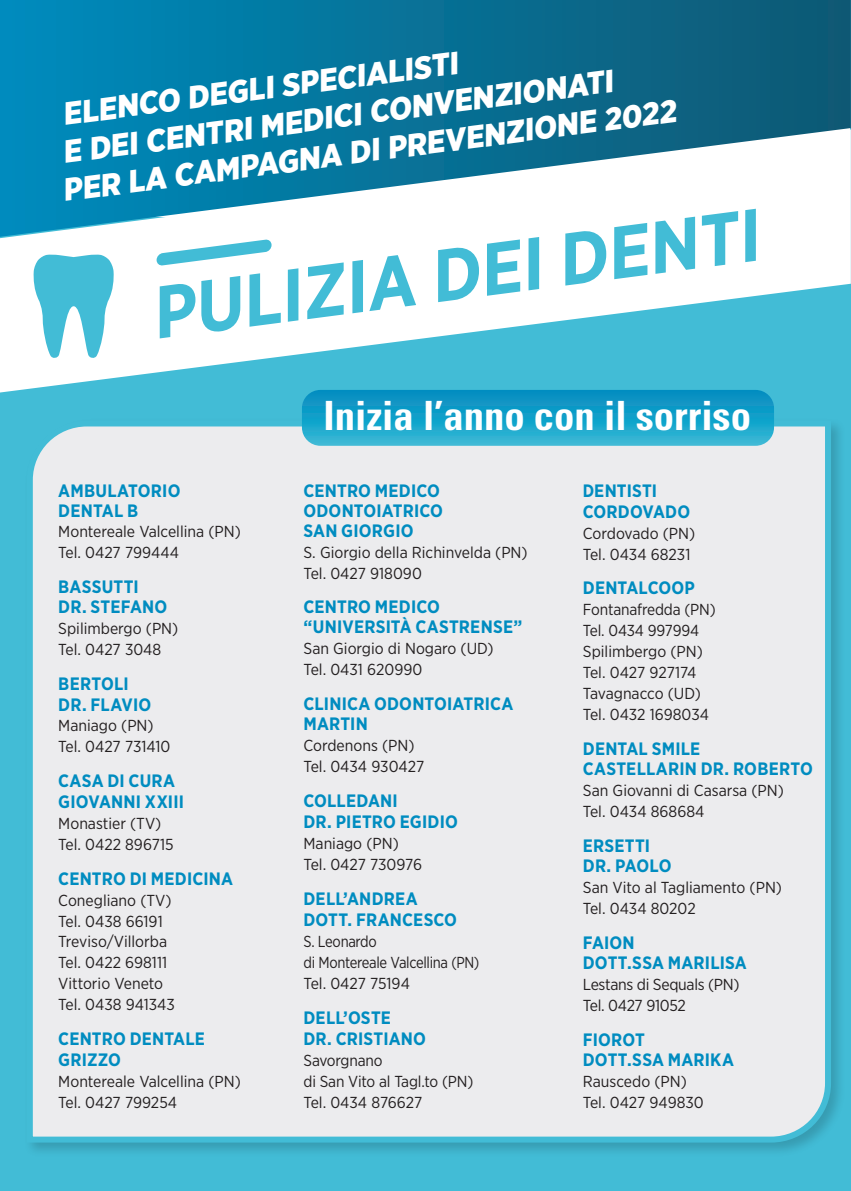
<style>
.page{position:relative;width:851px;height:1191px;background:#fff}
.page>*{position:absolute;margin:0;border:0;box-sizing:border-box;transform-origin:0 0}
.t1{font:700 73.6px "Gotham Narrow";color:#42bcd6}
.t2{font:700 condensed 40.2px "Univers LT Std";color:#fff}
.t3{font:900 31.8px/37.4px "Gotham Narrow";color:#fff}
.t4{font:700 18px/20px "Gotham Narrow";letter-spacing:.01em;color:#008cc0}
.t5{font:700 18px/21px "Gotham Narrow";letter-spacing:.01em;color:#008cc0;scale:.95 1}
.t6{font:16px/21px "Gotham Narrow";color:#231f20}
.t7{font:16px/21px "Gotham Narrow";letter-spacing:-.02em;color:#231f20;scale:.94 1}
.t8{font:16px/21px "Gotham Narrow";letter-spacing:-.02em;color:#231f20}
</style>
<div class="page">
<div style="left:0;top:217px;width:850px;height:974px;background:#42bcd6"></div>
<hr style="left:850px;top:0;width:1px;height:1191px;background:#42bcd6">
<svg style="left:0;top:237px;width:850px;height:155px;fill:#fff"></svg>
<svg style="left:0;top:0;width:850px;height:237px;background:#3b93b2"></svg>
<svg style="left:156px;top:239px;width:115px;height:27px"></svg>
<svg style="left:33px;top:254px;width:81px;height:105px"></svg>
<div style="left:24px;top:417px;width:822px;height:740px;background:#231f20;opacity:.2"></div>
<div style="left:24px;top:417px;width:809px;height:728px;background:#ececee"></div>
<svg style="left:302px;top:390px;width:472px;height:56px"></svg>
<p class="t3" style="left:51px;top:95px;width:619px;rotate:-7deg">ELENCO DEGLI SPECIALISTI<br>E DEI CENTRI MEDICI CONVENZIONATI<br>PER LA CAMPAGNA DI PREVENZIONE 2022</p>
<p class="t1" style="left:145px;top:264px;width:613px;rotate:-7deg">PULIZIA DEI DENTI</p>
<p class="t4" style="left:58px;top:480px;width:124px">AMBULATORIO<br>DENTAL B</p>
<p class="t6" style="left:58px;top:521px;width:184px">Montereale Valcellina (PN)<br>Tel. 0427 799444</p>
<p class="t4" style="left:58px;top:577px;width:111px">BASSUTTI<br>DR. STEFANO</p>
<p class="t6" style="left:58px;top:617px;width:121px">Spilimbergo (PN)<br>Tel. 0427 3048</p>
<p class="t4" style="left:58px;top:673px;width:94px;line-height:20.8px">BERTOLI<br>DR. FLAVIO</p>
<p class="t6" style="left:58px;top:715px;width:114px">Maniago (PN)<br>Tel. 0427 731410</p>
<p class="t4" style="left:58px;top:770px;width:127px;line-height:20.8px">CASA DI CURA<br>GIOVANNI XXIII</p>
<p class="t6" style="left:58px;top:812px;width:117px">Monastier (TV)<br>Tel. 0422 896715</p>
<p class="t4" style="left:58px;top:868px;width:176px">CENTRO DI MEDICINA</p>
<p class="t6" style="left:58px;top:889px;width:118px">Conegliano (TV)<br>Tel. 0438 66191<br>Treviso/Villorba<br>Tel. 0422 698111<br>Vittorio Veneto<br>Tel. 0438 941343</p>
<p class="t4" style="left:58px;top:1028px;width:148px;line-height:20.8px">CENTRO DENTALE<br>GRIZZO</p>
<p class="t6" style="left:58px;top:1070px;width:184px">Montereale Valcellina (PN)<br>Tel. 0427 799254</p>
<p class="t2" style="left:323px;top:391px;width:429px">Inizia l’anno con il sorriso</p>
<p class="t4" style="left:303px;top:480px;width:141px">CENTRO MEDICO<br>ODONTOIATRICO<br>SAN GIORGIO</p>
<p class="t6" style="left:303px;top:541px;width:226px">S. Giorgio della Richinvelda (PN)<br>Tel. 0427 918090</p>
<p class="t4" style="left:303px;top:597px;width:220px">CENTRO MEDICO “UNIVERSITÀ CASTRENSE”</p>
<p class="t6" style="left:303px;top:638px;width:192px">San Giorgio di Nogaro (UD)<br>Tel. 0431 620990</p>
<p class="t4" style="left:303px;top:694px;width:211px">CLINICA ODONTOIATRICA<br>MARTIN</p>
<p class="t6" style="left:303px;top:735px;width:122px">Cordenons (PN)<br>Tel. 0434 930427</p>
<p class="t4" style="left:303px;top:790px;width:156px;line-height:21px">COLLEDANI<br>DR. PIETRO EGIDIO</p>
<p class="t6" style="left:303px;top:832px;width:120px">Maniago (PN)<br>Tel. 0427 730976</p>
<p class="t4" style="left:303px;top:888px;width:155px;line-height:21px">DELL’ANDREA<br>DOTT. FRANCESCO</p>
<p class="t7" style="left:303px;top:930px;width:188px">S. Leonardo<br>di Montereale Valcellina (PN)<br>Tel. 0427 75194</p>
<p class="t4" style="left:303px;top:1006px;width:124px;line-height:21px">DELL’OSTE<br>DR. CRISTIANO</p>
<p class="t6" style="left:303px;top:1049px;width:171px">Savorgnano<br>di San Vito al Tagl.to (PN)<br>Tel. 0434 876627</p>
<p class="t5" style="left:582px;top:480px;width:114px">DENTISTI<br>CORDOVADO</p>
<p class="t6" style="left:582px;top:522px;width:114px">Cordovado (PN)<br>Tel. 0434 68231</p>
<p class="t4" style="left:582px;top:578px;width:113px">DENTALCOOP</p>
<p class="t6" style="left:582px;top:599px;width:134px">Fontanafredda (PN)<br>Tel. 0434 997994<br>Spilimbergo (PN)<br>Tel. 0427 927174<br>Tavagnacco (UD)<br>Tel. 0432 1698034</p>
<p class="t4" style="left:582px;top:738px;width:231px">DENTAL SMILE<br>CASTELLARIN DR. ROBERTO</p>
<p class="t6" style="left:582px;top:779px;width:202px">San Giovanni di Casarsa (PN)<br>Tel. 0434 868684</p>
<p class="t4" style="left:582px;top:835px;width:90px">ERSETTI<br>DR. PAOLO</p>
<p class="t6" style="left:582px;top:876px;width:201px">San Vito al Tagliamento (PN)<br>Tel. 0434 80202</p>
<p class="t4" style="left:582px;top:932px;width:165px">FAION<br>DOTT.SSA MARILISA</p>
<p class="t8" style="left:582px;top:973px;width:158px">Lestans di Sequals (PN)<br>Tel. 0427 91052</p>
<p class="t4" style="left:582px;top:1029px;width:153px">FIOROT<br>DOTT.SSA MARIKA</p>
<p class="t6" style="left:582px;top:1070px;width:122px">Rauscedo (PN)<br>Tel. 0427 949830</p>
</div>
